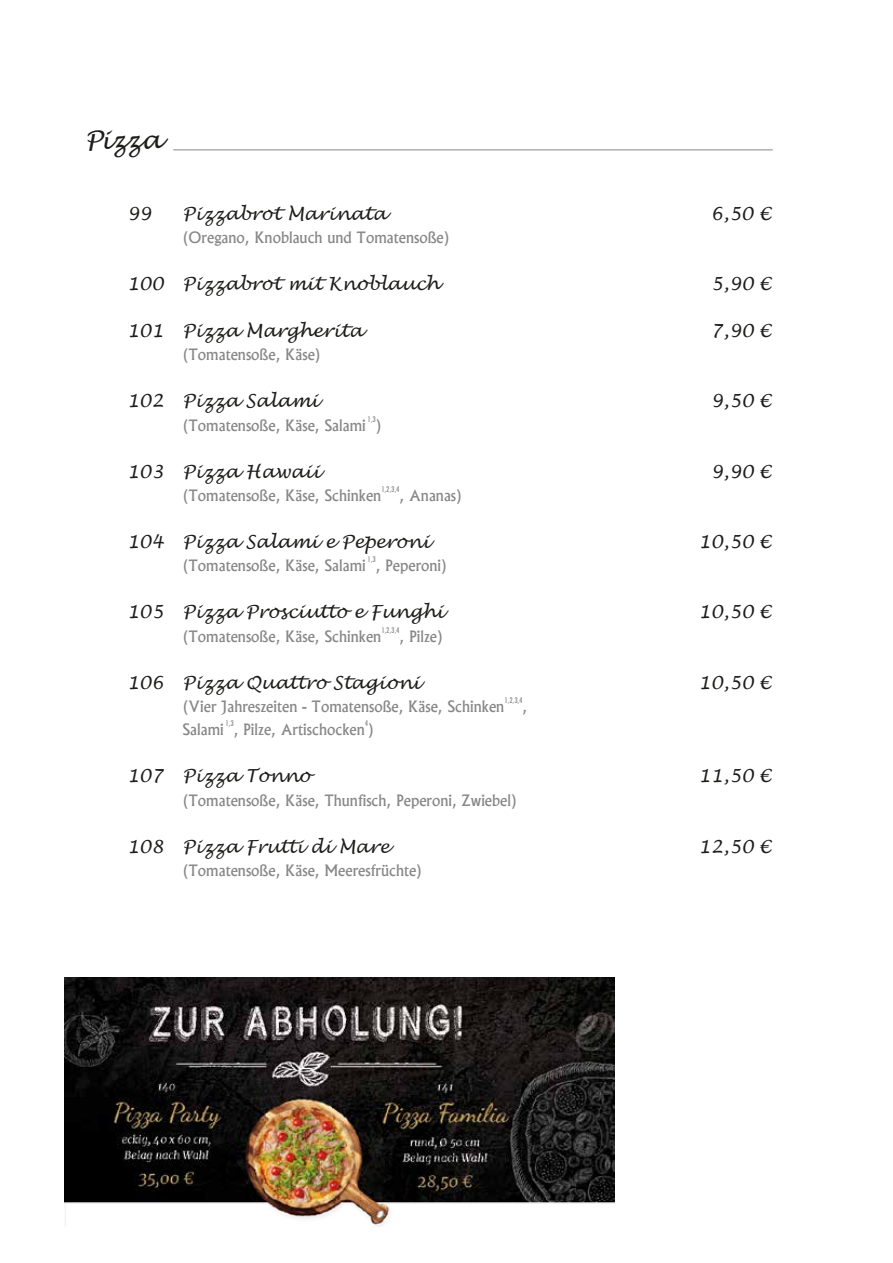
<style>
.page{position:relative;width:893px;height:1263px;background:#fff}
.page>*{position:absolute;margin:0;border:0;box-sizing:border-box;transform-origin:0 0}
.t1{font:italic 25.5px "Lucida Handwriting";letter-spacing:-.04em;color:#1d1d1b}
.t2{font:italic 18px "Lucida Handwriting";color:#1d1d1b}
.t3{font:15px "Alaska";color:#878787}
.t4{font:condensed 9px "Tw Cen";color:#878787}
</style>
<div class="page">
<hr style="left:173px;top:150px;width:600px;height:1px;background:#878787">
<img style="left:65px;top:978px;width:550px;height:248px">
<h1 class="t1" style="left:85px;top:125px;width:78px">Pizza</h1>
<p class="t2" style="left:127px;top:202px;width:26px">99</p>
<p class="t2" style="left:182px;top:202px;width:206px">Pizzabrot Marinata</p>
<p class="t2" style="left:711px;top:202px;width:62px">6,50 €</p>
<p class="t3" style="left:182px;top:228px;width:269px">(Oregano, Knoblauch und Tomatensoße)</p>
<p class="t2" style="left:127px;top:273px;width:314px">100 Pizzabrot mit Knoblauch</p>
<p class="t2" style="left:711px;top:273px;width:62px">5,90 €</p>
<p class="t2" style="left:127px;top:320px;width:237px">101 Pizza Margherita</p>
<p class="t2" style="left:711px;top:320px;width:62px">7,90 €</p>
<p class="t3" style="left:182px;top:345px;width:140px">(Tomatensoße, Käse)</p>
<p class="t2" style="left:127px;top:390px;width:193px">102 Pizza Salami</p>
<p class="t2" style="left:711px;top:390px;width:62px">9,50 €</p>
<p class="t3" style="left:182px;top:416px;width:185px">(Tomatensoße, Käse, Salami</p>
<p class="t4" style="left:367px;top:413px;width:10px">1,3</p>
<p class="t3" style="left:376px;top:416px;width:8px">)</p>
<p class="t2" style="left:127px;top:460px;width:195px">103 Pizza Hawaii</p>
<p class="t2" style="left:711px;top:460px;width:62px">9,90 €</p>
<p class="t3" style="left:182px;top:486px;width:200px">(Tomatensoße, Käse, Schinken</p>
<p class="t4" style="left:381px;top:484px;width:20px">1,2,3,4</p>
<p class="t3" style="left:400px;top:486px;width:64px">, Ananas)</p>
<p class="t2" style="left:127px;top:531px;width:305px">104 Pizza Salami e Peperoni</p>
<p class="t2" style="left:699px;top:531px;width:75px">10,50 €</p>
<p class="t3" style="left:182px;top:556px;width:185px">(Tomatensoße, Käse, Salami</p>
<p class="t4" style="left:367px;top:554px;width:10px">1,3</p>
<p class="t3" style="left:376px;top:556px;width:73px">, Peperoni)</p>
<p class="t2" style="left:127px;top:601px;width:319px">105 Pizza Prosciutto e Funghi</p>
<p class="t2" style="left:699px;top:601px;width:75px">10,50 €</p>
<p class="t3" style="left:182px;top:627px;width:200px">(Tomatensoße, Käse, Schinken</p>
<p class="t4" style="left:381px;top:624px;width:20px">1,2,3,4</p>
<p class="t3" style="left:400px;top:627px;width:45px">, Pilze)</p>
<p class="t2" style="left:127px;top:671px;width:295px">106 Pizza Quattro Stagioni</p>
<p class="t2" style="left:699px;top:671px;width:75px">10,50 €</p>
<p class="t3" style="left:182px;top:697px;width:323px">(Vier Jahreszeiten - Tomatensoße, Käse, Schinken</p>
<p class="t4" style="left:504px;top:695px;width:20px">1,2,3,4</p>
<p class="t3" style="left:523px;top:697px;width:6px">,</p>
<p class="t3" style="left:182px;top:720px;width:43px">Salami</p>
<p class="t4" style="left:225px;top:718px;width:10px">1,3</p>
<p class="t3" style="left:234px;top:720px;width:142px">, Pilze, Artischocken )</p>
<p class="t4" style="left:365px;top:718px;width:5px">4</p>
<p class="t2" style="left:127px;top:765px;width:185px">107 Pizza Tonno</p>
<p class="t2" style="left:699px;top:765px;width:75px">11,50 €</p>
<p class="t3" style="left:182px;top:790px;width:336px">(Tomatensoße, Käse, Thunfisch, Peperoni, Zwiebel)</p>
<p class="t2" style="left:127px;top:835px;width:264px">108 Pizza Frutti di Mare</p>
<p class="t2" style="left:699px;top:835px;width:75px">12,50 €</p>
<p class="t3" style="left:182px;top:861px;width:241px">(Tomatensoße, Käse, Meeresfrüchte)</p>
</div>
